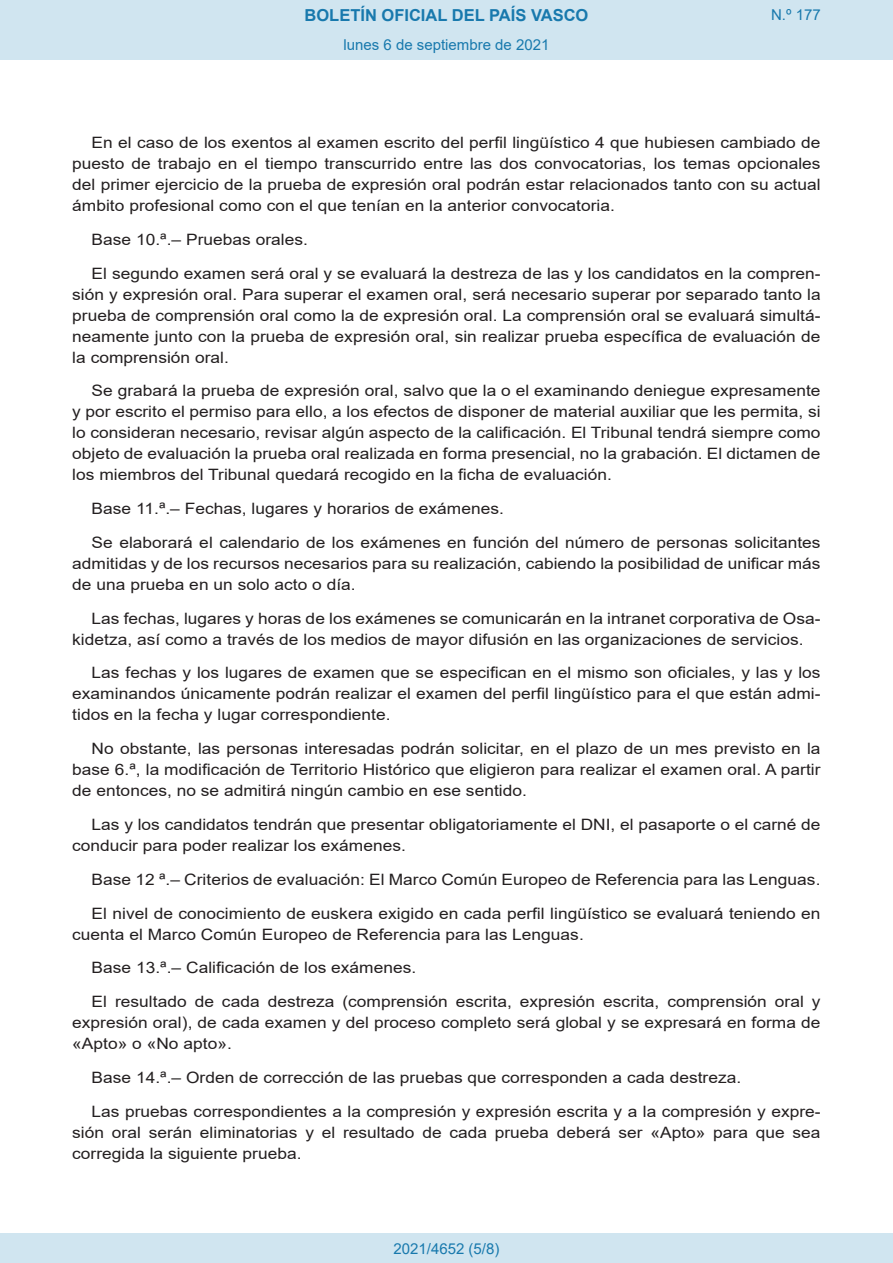
<style>
.page{position:relative;width:893px;height:1263px;background:#fff}
.page>*{position:absolute;margin:0;border:0;box-sizing:border-box;transform-origin:0 0}
.t1{font:700 16.5px "Arial";color:#1879ad}
.BOPVDetalle{font:15.6px/21px "Arial";color:#231f20;text-align:justify;scale:1.11 1}
.Paginacion_Centro{font:15px "Arial";color:#1879ad}
</style>
<div class="page">
<div style="left:0;top:0;width:893px;height:60px;background:#d0e5f0"></div>
<div style="left:0;top:1233px;width:893px;height:30px;background:#d0e5f0"></div>
<p class="t1" style="left:305px;top:3px;width:285px">BOLETÍN OFICIAL DEL PAÍS VASCO</p>
<p class="Paginacion_Centro" style="left:343px;top:35px;width:207px">lunes 6 de septiembre de 2021</p>
<p class="Paginacion_Centro" style="left:771px;top:5px;width:51px">N.º 177</p>
<p class="BOPVDetalle" style="left:72px;top:132px;width:676px;text-indent:19px">En el caso de los exentos al examen escrito del perfil lingüístico 4 que hubiesen cambiado de puesto de trabajo en el tiempo transcurrido entre las dos convocatorias, los temas opcionales del primer ejercicio de la prueba de expresión oral podrán estar relacionados tanto con su actual ámbito profesional como con el que tenían en la anterior convocatoria.</p>
<p class="BOPVDetalle" style="left:92px;top:229px;width:196px">Base 10.ª.– Pruebas orales.</p>
<p class="BOPVDetalle" style="left:72px;top:263px;width:676px;text-indent:19px">El segundo examen será oral y se evaluará la destreza de las y los candidatos en la compren&shy;sión y expresión oral. Para superar el examen oral, será necesario superar por separado tanto la prueba de comprensión oral como la de expresión oral. La comprensión oral se evaluará simultá&shy;neamente junto con la prueba de expresión oral, sin realizar prueba específica de evaluación de la comprensión oral.</p>
<p class="BOPVDetalle" style="left:72px;top:380px;width:676px;text-indent:19px">Se grabará la prueba de expresión oral, salvo que la o el examinando deniegue expresamente y por escrito el permiso para ello, a los efectos de disponer de material auxiliar que les permita, si lo consideran necesario, revisar algún aspecto de la calificación. El Tribunal tendrá siempre como objeto de evaluación la prueba oral realizada en forma presencial, no la grabación. El dictamen de los miembros del Tribunal quedará recogido en la ficha de evaluación.</p>
<p class="BOPVDetalle" style="left:92px;top:498px;width:373px">Base 11.ª.– Fechas, lugares y horarios de exámenes.</p>
<p class="BOPVDetalle" style="left:72px;top:532px;width:676px;text-indent:19px">Se elaborará el calendario de los exámenes en función del número de personas solicitantes admitidas y de los recursos necesarios para su realización, cabiendo la posibilidad de unificar más de una prueba en un solo acto o día.</p>
<p class="BOPVDetalle" style="left:72px;top:608px;width:676px;text-indent:19px">Las fechas, lugares y horas de los exámenes se comunicarán en la intranet corporativa de Osa&shy;kidetza, así como a través de los medios de mayor difusión en las organizaciones de servicios.</p>
<p class="BOPVDetalle" style="left:72px;top:662px;width:676px;text-indent:19px">Las fechas y los lugares de examen que se especifican en el mismo son oficiales, y las y los examinandos únicamente podrán realizar el examen del perfil lingüístico para el que están admi&shy;tidos en la fecha y lugar correspondiente.</p>
<p class="BOPVDetalle" style="left:72px;top:738px;width:676px;text-indent:19px">No obstante, las personas interesadas podrán solicitar, en el plazo de un mes previsto en la base 6.ª, la modificación de Territorio Histórico que eligieron para realizar el examen oral. A partir de entonces, no se admitirá ningún cambio en ese sentido.</p>
<p class="BOPVDetalle" style="left:72px;top:814px;width:676px;text-indent:19px">Las y los candidatos tendrán que presentar obligatoriamente el DNI, el pasaporte o el carné de conducir para poder realizar los exámenes.</p>
<p class="BOPVDetalle" style="left:92px;top:869px;width:658px">Base 12 ª.– Criterios de evaluación: El Marco Común Europeo de Referencia para las Lenguas.</p>
<p class="BOPVDetalle" style="left:72px;top:902px;width:676px;text-indent:19px">El nivel de conocimiento de euskera exigido en cada perfil lingüístico se evaluará teniendo en cuenta el Marco Común Europeo de Referencia para las Lenguas.</p>
<p class="BOPVDetalle" style="left:92px;top:957px;width:294px">Base 13.ª.– Calificación de los exámenes.</p>
<p class="BOPVDetalle" style="left:72px;top:991px;width:676px;text-indent:19px">El resultado de cada destreza (comprensión escrita, expresión escrita, comprensión oral y expresión oral), de cada examen y del proceso completo será global y se expresará en forma de «Apto» o «No apto».</p>
<p class="BOPVDetalle" style="left:92px;top:1067px;width:587px">Base 14.ª.– Orden de corrección de las pruebas que corresponden a cada destreza.</p>
<p class="BOPVDetalle" style="left:72px;top:1100px;width:676px;text-indent:19px">Las pruebas correspondientes a la compresión y expresión escrita y a la compresión y expre&shy;sión oral serán eliminatorias y el resultado de cada prueba deberá ser «Apto» para que sea corregida la siguiente prueba.</p>
<p class="Paginacion_Centro" style="left:393px;top:1238px;width:107px">2021/4652 (5/8)</p>
</div>
